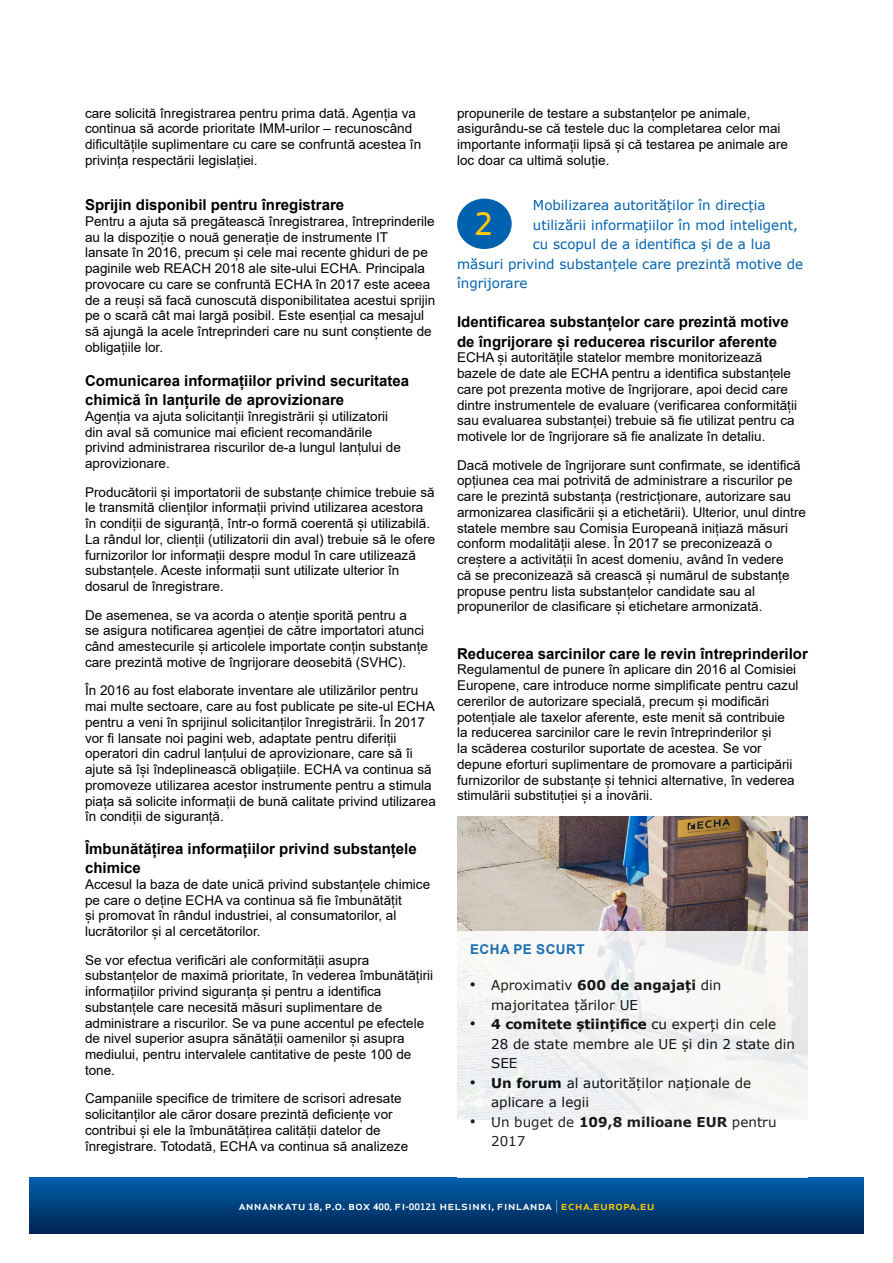
<style>
.page{position:relative;width:893px;height:1263px;background:#fff}
.page>*{position:absolute;margin:0;border:0;box-sizing:border-box;transform-origin:0 0}
.t1{font:500 30px "Apex Sans";color:#ffcb05}
.t2{font:700 15px/19.5px "Arial";color:#000}
.t3{font:13.5px/15.8px "Arial";color:#000}
.t4{font:13.5px/19.5px "Verdana";color:#000}
.t5{font:13.5px "Verdana";color:#0061af}
.t6{font:700 13.5px "Arial";letter-spacing:.035em;color:#0061af}
.t7{font:500 12.15px "Apex Sans";color:#fff;scale:1.08 1}
.s1{font-family:"Apex Sans";font-size:15px}
.s2{font-weight:700}
.s3{font-weight:700;font-size:8.7px}
.s4{font-weight:700;font-size:8.25px}
.s5{font-weight:300}
.s6{color:#ffcb05}
</style>
<div class="page">
<svg style="left:30px;top:1178px;width:833px;height:55px;background:#00417e"></svg>
<div style="left:457px;top:199px;width:55px;height:50px;background:#0061af;border-radius:50%"></div>
<img style="left:457px;top:816px;width:351px;height:116px">
<svg style="left:457px;top:932px;width:351px;height:246px;fill:#f7f6f5"></svg>
<p class="t3" style="left:85px;top:105px;width:338px">care solicită înregistrarea pentru prima dată. Agenția va continua să acorde prioritate IMM-urilor – recunoscând dificultățile suplimentare cu care se confruntă acestea în privința respectării legislației.</p>
<p class="t2" style="left:85px;top:195px;width:261px">Sprijin disponibil pentru înregistrare</p>
<p class="t3" style="left:85px;top:213px;width:352px">Pentru a ajuta să pregătească înregistrarea, întreprinderile au la dispoziție o nouă generație de instrumente IT<br>lansate în 2016, precum și cele mai recente ghiduri de pe paginile web REACH 2018 ale site-ului ECHA. Principala provocare cu care se confruntă ECHA în 2017 este aceea de a reuși să facă cunoscută disponibilitatea acestui sprijin pe o scară cât mai largă posibil. Este esențial ca mesajul să ajungă la acele întreprinderi care nu sunt conștiente de obligațiile lor.</p>
<p class="t2" style="left:85px;top:371px;width:326px">Comunicarea informațiilor privind securitatea chimică în lanțurile de aprovizionare</p>
<p class="t3" style="left:85px;top:408px;width:317px">Agenția va ajuta solicitanții înregistrării și utilizatorii din aval să comunice mai eficient recomandările privind administrarea riscurilor de-a lungul lanțului de aprovizionare.</p>
<p class="t3" style="left:85px;top:484px;width:352px">Producătorii și importatorii de substanțe chimice trebuie să le transmită clienților informații privind utilizarea acestora în condiții de siguranță, într-o formă coerentă și utilizabilă.<br>La rândul lor, clienții (utilizatorii din aval) trebuie să le ofere furnizorilor lor informații despre modul în care utilizează substanțele. Aceste informații sunt utilizate ulterior în dosarul de înregistrare.</p>
<p class="t3" style="left:85px;top:607px;width:344px">De asemenea, se va acorda o atenție sporită pentru a<br>se asigura notificarea agenției de către importatori atunci când amestecurile și articolele importate conțin substanțe care prezintă motive de îngrijorare deosebită (SVHC).</p>
<p class="t3" style="left:85px;top:683px;width:352px">În 2016 au fost elaborate inventare ale utilizărilor pentru mai multe sectoare, care au fost publicate pe site-ul ECHA pentru a veni în sprijinul solicitanților înregistrării. În 2017 vor fi lansate noi pagini web, adaptate pentru diferiții operatori din cadrul lanțului de aprovizionare, care să îi ajute să își îndeplinească obligațiile. ECHA va continua să promoveze utilizarea acestor instrumente pentru a stimula piața să solicite informații de bună calitate privind utilizarea în condiții de siguranță.</p>
<p class="t2" style="left:85px;top:839px;width:333px">Îmbunătățirea informațiilor privind substanțele chimice</p>
<p class="t3" style="left:85px;top:876px;width:347px">Accesul la baza de date unică privind substanțele chimice pe care o deține ECHA va continua să fie îmbunătățit<br>și promovat în rândul industriei, al consumatorilor, al lucrătorilor și al cercetătorilor.</p>
<p class="t3" style="left:85px;top:952px;width:350px">Se vor efectua verificări ale conformității asupra substanțelor de maximă prioritate, în vederea îmbunătățirii informațiilor privind siguranța și pentru a identifica substanțele care necesită măsuri suplimentare de administrare a riscurilor. Se va pune accentul pe efectele de nivel superior asupra sănătății oamenilor și asupra mediului, pentru intervalele cantitative de peste 100 de tone.</p>
<p class="t3" style="left:85px;top:1091px;width:325px">Campaniile specifice de trimitere de scrisori adresate solicitanților ale căror dosare prezintă deficiențe vor contribui și ele la îmbunătățirea calității datelor de înregistrare. Totodată, ECHA va continua să analizeze</p>
<p class="t3" style="left:457px;top:105px;width:332px">propunerile de testare a substanțelor pe animale, asigurându-se că testele duc la completarea celor mai importante informații lipsă și că testarea pe animale are loc doar ca ultimă soluție.</p>
<p class="t5" style="left:533px;top:196px;width:234px">Mobilizarea autorităților în direcția</p>
<p class="t5" style="left:533px;top:215px;width:267px">utilizării informațiilor în mod inteligent,</p>
<p class="t5" style="left:533px;top:235px;width:240px">cu scopul de a identifica și de a lua</p>
<p class="t5" style="left:457px;top:254px;width:348px">măsuri privind substanțele care prezintă motive de</p>
<p class="t5" style="left:457px;top:274px;width:72px">îngrijorare</p>
<p class="t2" style="left:457px;top:312px;width:333px">Identificarea substanțelor care prezintă motive de îngrijorare și reducerea riscurilor aferente</p>
<p class="t3" style="left:457px;top:350px;width:341px">ECHA și autoritățile statelor membre monitorizează bazele de date ale ECHA pentru a identifica substanțele care pot prezenta motive de îngrijorare, apoi decid care dintre instrumentele de evaluare (verificarea conformității sau evaluarea substanței) trebuie să fie utilizat pentru ca motivele lor de îngrijorare să fie analizate în detaliu.</p>
<p class="t3" style="left:457px;top:457px;width:350px">Dacă motivele de îngrijorare sunt confirmate, se identifică opțiunea cea mai potrivită de administrare a riscurilor pe care le prezintă substanța (restricționare, autorizare sau armonizarea clasificării și a etichetării). Ulterior, unul dintre statele membre sau Comisia Europeană inițiază măsuri conform modalității alese. În 2017 se preconizează o creștere a activității în acest domeniu, având în vedere<br>că se preconizează să crească și numărul de substanțe propuse pentru lista substanțelor candidate sau al propunerilor de clasificare și etichetare armonizată.</p>
<p class="t2" style="left:457px;top:644px;width:352px">Reducerea sarcinilor care le revin întreprinderilor</p>
<p class="t3" style="left:457px;top:662px;width:343px">Regulamentul de punere în aplicare din 2016 al Comisiei Europene, care introduce norme simplificate pentru cazul cererilor de autorizare specială, precum și modificări potențiale ale taxelor aferente, este menit să contribuie la reducerea sarcinilor care le revin întreprinderilor și<br>la scăderea costurilor suportate de acestea. Se vor depune eforturi suplimentare de promovare a participării furnizorilor de substanțe și tehnici alternative, în vederea stimulării substituției și a inovării.</p>
<h1 class="t1" style="left:474px;top:198px;width:19px">2</h1>
<p class="t6" style="left:470px;top:940px;width:116px">ECHA PE SCURT</p>
<p class="t4" style="left:491px;top:975px;width:232px;text-indent:-21px"><span class="s1">•</span> Aproximativ <span class="s2">600 de angajați</span> din majoritatea țărilor UE</p>
<p class="t4" style="left:491px;top:1014px;width:306px;text-indent:-21px"><span class="s1">•</span> <span class="s2">4 comitete științifice</span> cu experți din cele<br>28 de state membre ale UE și din 2 state din<br>SEE</p>
<p class="t4" style="left:491px;top:1073px;width:262px;text-indent:-21px"><span class="s1">•</span> <span class="s2">Un forum</span> al autorităților naționale de aplicare a legii</p>
<p class="t4" style="left:491px;top:1112px;width:287px;text-indent:-21px"><span class="s1">•</span> Un buget de <span class="s2">109,8 milioane EUR</span> pentru<br>2017</p>
<p class="t7" style="left:238px;top:1195px;width:387px">annankatu <span class="s3">18</span>, p.o. box <span class="s3">400,</span> fi<span class="s4">-</span><span class="s3">00121</span> helsinki, finlanda <span class="s5">|</span> <span class="s6">echa.europa.eu</span></p>
</div>
